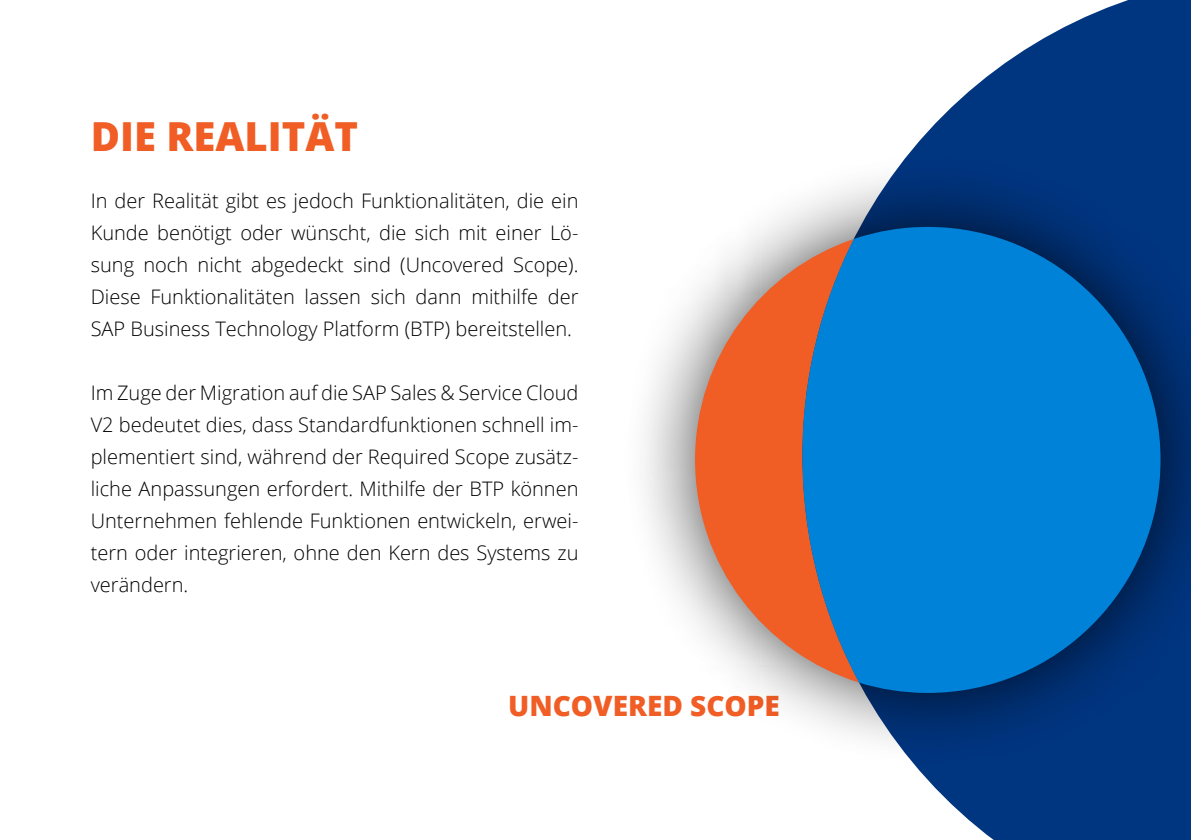
<style>
.page{position:relative;width:1191px;height:840px;background:#fff}
.page>*{position:absolute;margin:0;border:0;box-sizing:border-box;transform-origin:0 0}
.t1{font:800 40px "Open Sans";color:#f05d25}
.t2{font:800 28px "Open Sans";color:#f05d25}
.t3{font:300 20px/32px "Open Sans";color:#000;text-align:justify}
</style>
<div class="page">
<svg style="left:910px;top:0;width:281px;height:839px;fill:#003580"></svg>
<div style="left:620px;top:152px;width:571px;height:615px;background:#000;opacity:.75"></div>
<svg style="left:695px;top:239px;width:107px;height:443px;background:#e68a67"></svg>
<svg style="left:802px;top:227px;width:358px;height:465px;background:#0c75c1"></svg>
<h1 class="t1" style="left:91px;top:106px;width:269px">DIE REALITÄT</h1>
<p class="t3" style="left:91px;top:184px;width:489px">In der Realität gibt es jedoch Funktionalitäten, die ein Kunde benötigt oder wünscht, die sich mit einer Lö&shy;sung noch nicht abgedeckt sind (Uncovered Scope).<br>Diese Funktionalitäten lassen sich dann mithilfe der SAP Business Technology Platform (BTP) bereitstellen.</p>
<p class="t3" style="left:91px;top:376px;width:489px">Im Zuge der Migration auf die SAP Sales &amp; Service Cloud V2 bedeutet dies, dass Standardfunktionen schnell im&shy;plementiert sind, während der Required Scope zusätz&shy;liche Anpassungen erfordert. Mithilfe der BTP können Unternehmen fehlende Funktionen entwickeln, erwei&shy;tern oder integrieren, ohne den Kern des Systems zu verändern.</p>
<h2 class="t2" style="left:508px;top:684px;width:273px">UNCOVERED SCOPE</h2>
</div>
